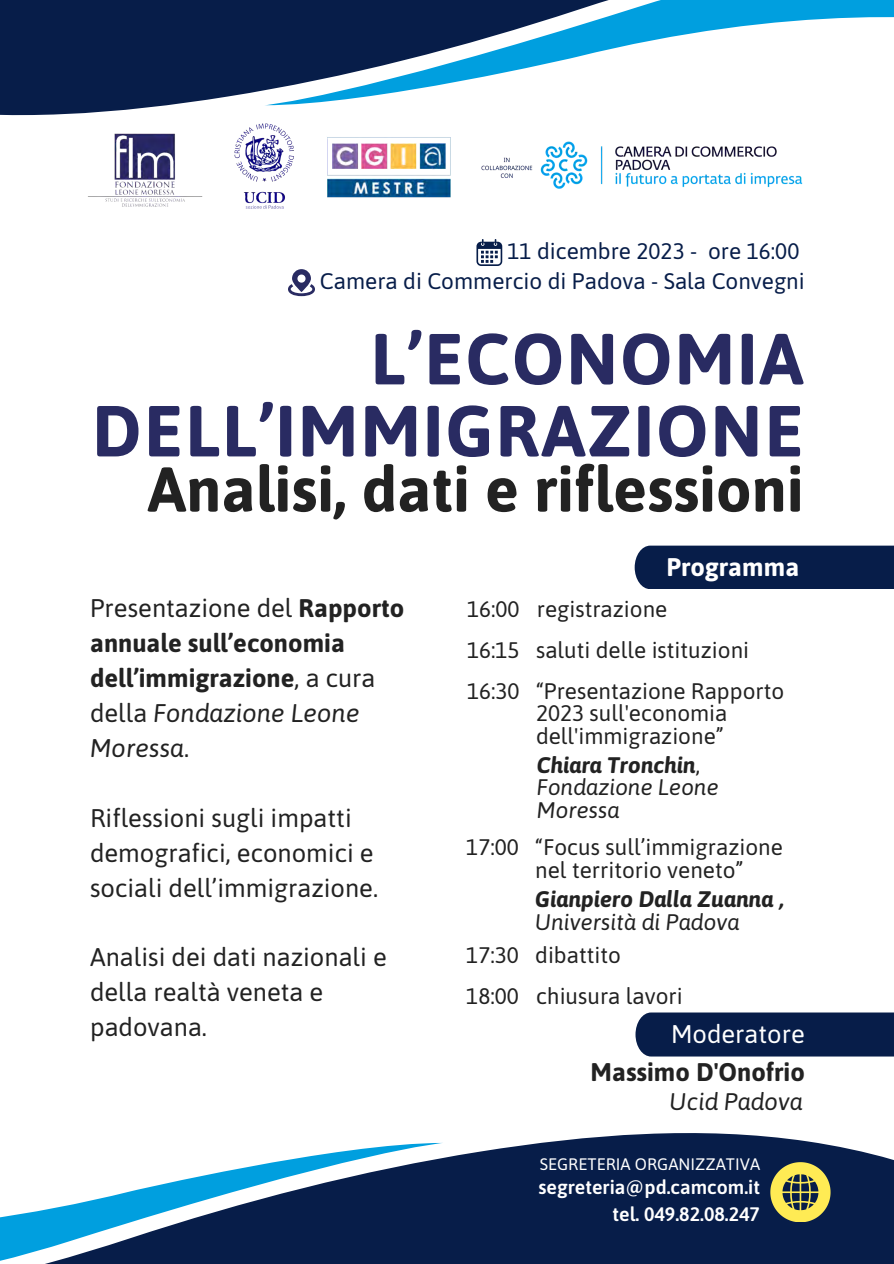
<style>
.page{position:relative;width:894px;height:1264px;background:#fff}
.page>*{position:absolute;margin:0;border:0;box-sizing:border-box;transform-origin:0 0}
.t1{font:700 72px/72px "Asap";letter-spacing:.025em;color:#292b62;text-align:right}
.t2{font:700 63px "Asap";color:#222}
.t3{font:25.5px/34.8px "Asap";color:#222}
.t4{font:700 25.5px/34.8px "Asap";color:#222}
.t5{font:25.5px "Asap";color:#fff}
.t6{font:700 25.5px "Asap";color:#fff}
.t7{font:italic 24px "Asap";color:#222}
.t8{font:22.5px/22.5px "Asap";color:#222}
.t9{font:22.5px "Asap";color:#071d49}
.t10{font:italic 700 22.5px/22.5px "Asap";color:#222}
.t11{font:italic 22.5px/22.5px "Asap";color:#222}
.t12{font:600 19.5px "Asap";color:#fff}
.t13{font:16.65px "Asap";color:#fff}
.s1{font-weight:400}
.s2{font-weight:400;font-style:italic}
.s3{font-weight:700}
.s4{font-style:normal}
</style>
<div class="page">
<svg style="left:443px;top:1133px;width:450px;height:130px;background:#182d55"></svg>
<svg style="left:0;top:1142px;width:443px;height:121px"></svg>
<svg style="left:0;top:0;width:277px;height:116px;background:#1b2f57"></svg>
<svg style="left:264px;top:0;width:629px;height:105px"></svg>
<svg style="left:770px;top:1162px;width:59px;height:59px;background:#9c984f"></svg>
<img style="left:88px;top:133px;width:115px;height:74px">
<img style="left:234px;top:123px;width:60px;height:86px">
<img style="left:327px;top:137px;width:124px;height:61px">
<svg style="left:476px;top:239px;width:26px;height:27px"></svg>
<svg style="left:288px;top:269px;width:27px;height:27px"></svg>
<div style="left:634px;top:545px;width:259px;height:44px;background:#071d49"></div>
<div style="left:635px;top:1012px;width:258px;height:44px;background:#071d49"></div>
<img style="left:481px;top:141px;width:322px;height:48px">
<p class="t9" style="left:507px;top:238px;width:293px">11 dicembre 2023 - ore 16:00</p>
<p class="t9" style="left:320px;top:268px;width:486px">Camera di Commercio di Padova - Sala Convegni</p>
<p class="t1" style="left:92px;top:322px;width:713px">L’ECONOMIA<br>DELL’IMMIGRAZIONE</p>
<p class="t2" style="left:147px;top:453px;width:657px">Analisi, dati e riflessioni</p>
<p class="t4" style="left:90px;top:591px;width:316px"><span class="s1">Presentazione del</span> Rapporto annuale sull’economia dell’immigrazione<span class="s1">, a cura della</span> <span class="s2">Fondazione Leone<br>Moressa</span><span class="s1">.</span></p>
<p class="t3" style="left:90px;top:800px;width:289px">Riflessioni sugli impatti demografici, economici e sociali dell’immigrazione.</p>
<p class="t3" style="left:90px;top:939px;width:298px">Analisi dei dati nazionali e della realtà veneta e padovana.</p>
<p class="t6" style="left:666px;top:552px;width:134px">Programma</p>
<p class="t8" style="left:467px;top:598px;width:54px">16:00</p>
<p class="t8" style="left:536px;top:598px;width:132px">registrazione</p>
<p class="t8" style="left:467px;top:638px;width:54px">16:15</p>
<p class="t8" style="left:467px;top:679px;width:54px">16:30</p>
<p class="t8" style="left:536px;top:638px;width:214px">saluti delle istituzioni</p>
<p class="t8" style="left:536px;top:679px;width:250px">“Presentazione Rapporto<br>2023 sull'economia dell'immigrazione”</p>
<p class="t8" style="left:466px;top:835px;width:54px">17:00</p>
<p class="t11" style="left:536px;top:753px;width:183px"><span class="s3">Chiara Tronchin</span><span class="s4">,<br></span>Fondazione Leone<br>Moressa</p>
<p class="t8" style="left:535px;top:835px;width:249px">“Focus sull’immigrazione nel territorio veneto”</p>
<p class="t10" style="left:535px;top:887px;width:250px">Gianpiero Dalla Zuanna ,<br><span class="s1">Università di Padova</span></p>
<p class="t8" style="left:466px;top:943px;width:54px">17:30</p>
<p class="t8" style="left:535px;top:943px;width:87px">dibattito</p>
<p class="t8" style="left:466px;top:984px;width:54px">18:00</p>
<p class="t8" style="left:536px;top:984px;width:148px">chiusura lavori</p>
<p class="t5" style="left:671px;top:1019px;width:135px">Moderatore</p>
<p class="t4" style="left:590px;top:1054px;width:216px">Massimo D'Onofrio</p>
<p class="t7" style="left:669px;top:1087px;width:135px">Ucid Padova</p>
<p class="t13" style="left:539px;top:1154px;width:222px">SEGRETERIA ORGANIZZATIVA</p>
<p class="t12" style="left:538px;top:1175px;width:223px">segreteria@pd.camcom.it</p>
<p class="t12" style="left:612px;top:1202px;width:149px">tel. 049.82.08.247</p>
</div>
